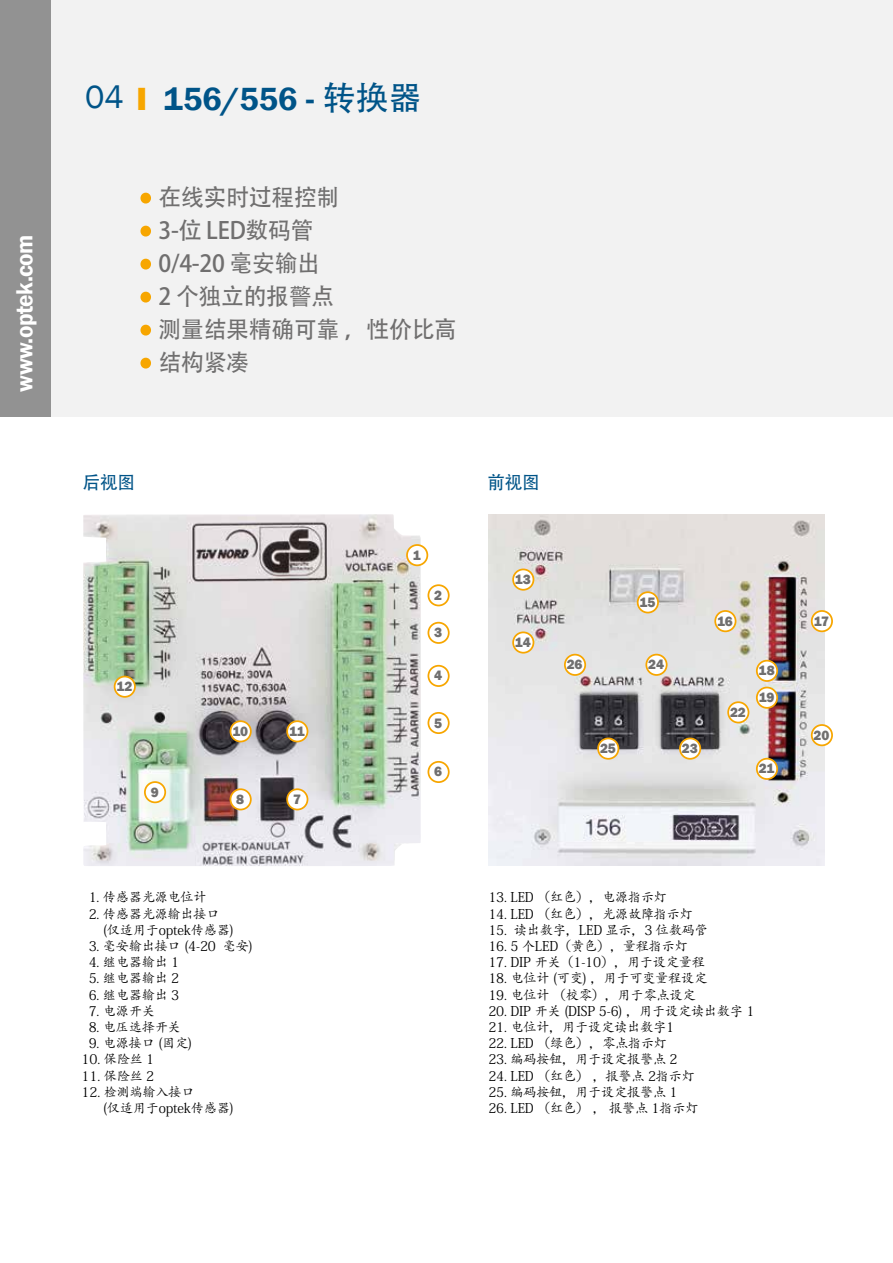
<style>
.page{position:relative;width:893px;height:1263px;background:#fff}
.page>*{position:absolute;margin:0;border:0;box-sizing:border-box;transform-origin:0 0}
.t1{font:600 33px "Franklin Gothic";color:#005488}
.t2{font:600 24px "Franklin Gothic";letter-spacing:-.025em;color:#fff}
.t3{font:23.55px "Adobe Heiti Std";letter-spacing:-.01em;color:#706f6f}
.t4{font:18px "Adobe Heiti Std";letter-spacing:-.01em;color:#005488}
.t5{font:800 14.1px/26.8px "Franklin Gothic";letter-spacing:-.01em;color:#706f6f}
.t6{font:13.5px/16.2px "Adobe Kaiti Std";letter-spacing:-.01em;color:#000}
.s1{font-weight:400}
.s2{font-weight:800;color:#f7a600}
.s3{font-family:"Adobe Heiti Std";font-weight:400}
.s4{font-family:"Franklin Gothic";font-weight:600;color:#f7a600}
</style>
<div class="page">
<div style="left:0;top:0;width:893px;height:417px;background:#f2f2f2"></div>
<div style="left:0;top:0;width:51px;height:417px;background:#929292"></div>
<img style="left:83px;top:514px;width:338px;height:352px">
<div style="left:230px;top:721px;width:21px;height:20px;background:#fff;border-radius:50%"></div>
<div style="left:230px;top:720px;width:22px;height:22px;border:2px solid #f7a600;border-radius:50%"></div>
<div style="left:407px;top:545px;width:20px;height:20px;background:#fff;border-radius:50%"></div>
<div style="left:406px;top:544px;width:22px;height:22px;border:2px solid #f7a600;border-radius:50%"></div>
<div style="left:427px;top:584px;width:23px;height:22px;border:2px solid #f7a600;border-radius:50%"></div>
<div style="left:427px;top:622px;width:23px;height:22px;border:2px solid #f7a600;border-radius:50%"></div>
<div style="left:427px;top:665px;width:23px;height:22px;border:2px solid #f7a600;border-radius:50%"></div>
<div style="left:427px;top:761px;width:23px;height:22px;border:2px solid #f7a600;border-radius:50%"></div>
<div style="left:427px;top:712px;width:23px;height:22px;border:2px solid #f7a600;border-radius:50%"></div>
<div style="left:287px;top:789px;width:20px;height:20px;background:#fff;border-radius:50%"></div>
<div style="left:286px;top:788px;width:22px;height:22px;border:2px solid #f7a600;border-radius:50%"></div>
<div style="left:230px;top:789px;width:21px;height:20px;background:#fff;border-radius:50%"></div>
<div style="left:230px;top:788px;width:22px;height:22px;border:2px solid #f7a600;border-radius:50%"></div>
<div style="left:145px;top:782px;width:20px;height:20px;background:#fff;border-radius:50%"></div>
<div style="left:144px;top:781px;width:22px;height:22px;border:2px solid #f7a600;border-radius:50%"></div>
<div style="left:287px;top:721px;width:20px;height:20px;background:#fff;border-radius:50%"></div>
<div style="left:286px;top:720px;width:22px;height:22px;border:2px solid #f7a600;border-radius:50%"></div>
<div style="left:115px;top:676px;width:20px;height:21px;background:#fff;border-radius:50%"></div>
<div style="left:114px;top:676px;width:22px;height:22px;border:2px solid #f7a600;border-radius:50%"></div>
<img style="left:488px;top:514px;width:337px;height:351px">
<div style="left:513px;top:569px;width:20px;height:21px;background:#fff;border-radius:50%"></div>
<div style="left:512px;top:568px;width:22px;height:23px;border:2px solid #f7a600;border-radius:50%"></div>
<div style="left:513px;top:632px;width:20px;height:21px;background:#fff;border-radius:50%"></div>
<div style="left:512px;top:631px;width:22px;height:23px;border:2px solid #f7a600;border-radius:50%"></div>
<div style="left:638px;top:592px;width:20px;height:20px;background:#fff;border-radius:50%"></div>
<div style="left:637px;top:591px;width:22px;height:22px;border:2px solid #f7a600;border-radius:50%"></div>
<div style="left:715px;top:611px;width:21px;height:20px;background:#fff;border-radius:50%"></div>
<div style="left:714px;top:610px;width:22px;height:22px;border:2px solid #f7a600;border-radius:50%"></div>
<div style="left:812px;top:611px;width:20px;height:20px;background:#fff;border-radius:50%"></div>
<div style="left:811px;top:610px;width:22px;height:22px;border:2px solid #f7a600;border-radius:50%"></div>
<div style="left:757px;top:661px;width:20px;height:20px;background:#fff;border-radius:50%"></div>
<div style="left:756px;top:660px;width:22px;height:22px;border:2px solid #f7a600;border-radius:50%"></div>
<div style="left:757px;top:687px;width:20px;height:21px;background:#fff;border-radius:50%"></div>
<div style="left:756px;top:687px;width:22px;height:22px;border:2px solid #f7a600;border-radius:50%"></div>
<div style="left:812px;top:725px;width:20px;height:20px;background:#fff;border-radius:50%"></div>
<div style="left:811px;top:724px;width:22px;height:22px;border:2px solid #f7a600;border-radius:50%"></div>
<div style="left:757px;top:759px;width:20px;height:20px;background:#fff;border-radius:50%"></div>
<div style="left:756px;top:758px;width:22px;height:22px;border:2px solid #f7a600;border-radius:50%"></div>
<div style="left:728px;top:702px;width:20px;height:20px;background:#fff;border-radius:50%"></div>
<div style="left:727px;top:701px;width:22px;height:22px;border:2px solid #f7a600;border-radius:50%"></div>
<div style="left:680px;top:738px;width:20px;height:21px;background:#fff;border-radius:50%"></div>
<div style="left:679px;top:737px;width:22px;height:23px;border:2px solid #f7a600;border-radius:50%"></div>
<div style="left:646px;top:655px;width:21px;height:20px;background:#fff;border-radius:50%"></div>
<div style="left:645px;top:654px;width:22px;height:22px;border:2px solid #f7a600;border-radius:50%"></div>
<div style="left:565px;top:655px;width:20px;height:20px;background:#fff;border-radius:50%"></div>
<div style="left:564px;top:654px;width:22px;height:22px;border:2px solid #f7a600;border-radius:50%"></div>
<div style="left:598px;top:738px;width:20px;height:21px;background:#fff;border-radius:50%"></div>
<div style="left:597px;top:737px;width:22px;height:23px;border:2px solid #f7a600;border-radius:50%"></div>
<h2 class="t2" style="left:10px;top:392px;width:159px;rotate:-90deg">www.optek.com</h2>
<h1 class="t1" style="left:85px;top:79px;width:338px"><span class="s1">04</span> <span class="s2">I</span> 156/556 - <span class="s3">转换器</span></h1>
<h3 class="t3" style="left:138px;top:183px;width:203px"><span class="s4">•</span> 在线实时过程控制</h3>
<h3 class="t3" style="left:138px;top:216px;width:177px"><span class="s4">•</span> 3-位 LED数码管</h3>
<h3 class="t3" style="left:138px;top:249px;width:183px"><span class="s4">•</span> 0/4-20 毫安输出</h3>
<h3 class="t3" style="left:138px;top:282px;width:198px"><span class="s4">•</span> 2 个独立的报警点</h3>
<h3 class="t3" style="left:138px;top:315px;width:320px"><span class="s4">•</span> 测量结果精确可靠 ，性价比高</h3>
<h3 class="t3" style="left:138px;top:348px;width:112px"><span class="s4">•</span> 结构紧凑</h3>
<h3 class="t4" style="left:83px;top:472px;width:54px">后视图</h3>
<p class="t5" style="left:116px;top:673px;width:17px">12</p>
<p class="t5" style="left:151px;top:778px;width:9px">9</p>
<p class="t5" style="left:232px;top:718px;width:17px">10</p>
<p class="t5" style="left:289px;top:718px;width:17px">11</p>
<p class="t5" style="left:236px;top:786px;width:9px">8</p>
<p class="t5" style="left:293px;top:786px;width:9px">7</p>
<p class="t6" style="left:89px;top:889px;width:119px">1. 传感器光源电位计</p>
<p class="t6" style="left:103px;top:906px;width:133px;text-indent:-14px">2. 传感器光源输出接口<br>(仅适用于optek传感器)</p>
<p class="t6" style="left:89px;top:938px;width:166px">3. 毫安输出接口 (4-20 毫安)</p>
<p class="t6" style="left:89px;top:954px;width:92px">4. 继电器输出 1</p>
<p class="t6" style="left:89px;top:970px;width:92px">5. 继电器输出 2</p>
<p class="t6" style="left:89px;top:987px;width:92px">6. 继电器输出 3</p>
<p class="t6" style="left:89px;top:1003px;width:68px">7. 电源开关</p>
<p class="t6" style="left:89px;top:1019px;width:94px">8. 电压选择开关</p>
<p class="t6" style="left:89px;top:1035px;width:105px">9. 电源接口 (固定)</p>
<p class="t6" style="left:82px;top:1051px;width:74px">10. 保险丝 1</p>
<p class="t6" style="left:82px;top:1068px;width:74px">11. 保险丝 2</p>
<p class="t6" style="left:103px;top:1084px;width:133px;text-indent:-21px">12. 检测端输入接口<br>(仅适用于optek传感器)</p>
<p class="t5" style="left:413px;top:541px;width:9px">1</p>
<p class="t5" style="left:434px;top:582px;width:9px">2</p>
<p class="t5" style="left:434px;top:619px;width:9px">3</p>
<p class="t5" style="left:434px;top:662px;width:9px">4</p>
<p class="t5" style="left:434px;top:709px;width:9px">5</p>
<p class="t5" style="left:434px;top:758px;width:9px">6</p>
<h3 class="t4" style="left:488px;top:472px;width:54px">前视图</h3>
<p class="t5" style="left:515px;top:566px;width:17px">13</p>
<p class="t5" style="left:515px;top:629px;width:17px">14</p>
<p class="t5" style="left:639px;top:589px;width:17px">15</p>
<p class="t5" style="left:567px;top:651px;width:17px">26</p>
<p class="t5" style="left:648px;top:651px;width:17px">24</p>
<p class="t5" style="left:600px;top:735px;width:17px">25</p>
<p class="t5" style="left:682px;top:735px;width:17px">23</p>
<p class="t5" style="left:717px;top:607px;width:17px">16</p>
<p class="t5" style="left:814px;top:607px;width:17px">17</p>
<p class="t5" style="left:730px;top:699px;width:17px">22</p>
<p class="t5" style="left:759px;top:657px;width:17px">18<br>19</p>
<p class="t5" style="left:759px;top:755px;width:17px">21</p>
<p class="t5" style="left:814px;top:721px;width:17px">20</p>
<p class="t6" style="left:488px;top:889px;width:180px">13. LED （红色），电源指示灯</p>
<p class="t6" style="left:488px;top:906px;width:206px">14. LED （红色），光源故障指示灯</p>
<p class="t6" style="left:488px;top:922px;width:221px">15. 读出数字，LED 显示，3 位数码管</p>
<p class="t6" style="left:488px;top:938px;width:201px">16. 5 个LED（黄色），量程指示灯</p>
<p class="t6" style="left:488px;top:954px;width:218px">17. DIP 开关（1-10），用于设定量程</p>
<p class="t6" style="left:488px;top:970px;width:220px">18. 电位计 (可变) ，用于可变量程设定</p>
<p class="t6" style="left:488px;top:987px;width:209px">19. 电位计 （校零），用于零点设定</p>
<p class="t6" style="left:488px;top:1003px;width:268px">20. DIP 开关 (DISP 5-6) ，用于设定读出数字 1</p>
<p class="t6" style="left:488px;top:1019px;width:187px">21. 电位计，用于设定读出数字1</p>
<p class="t6" style="left:488px;top:1035px;width:180px">22. LED （绿色），零点指示灯</p>
<p class="t6" style="left:488px;top:1051px;width:191px">23. 编码按钮，用于设定报警点 2</p>
<p class="t6" style="left:488px;top:1068px;width:208px">24. LED （红色） ，报警点 2指示灯</p>
<p class="t6" style="left:488px;top:1084px;width:191px">25. 编码按钮，用于设定报警点 1</p>
<p class="t6" style="left:488px;top:1100px;width:212px">26. LED （红色） ， 报警点 1指示灯</p>
</div>
